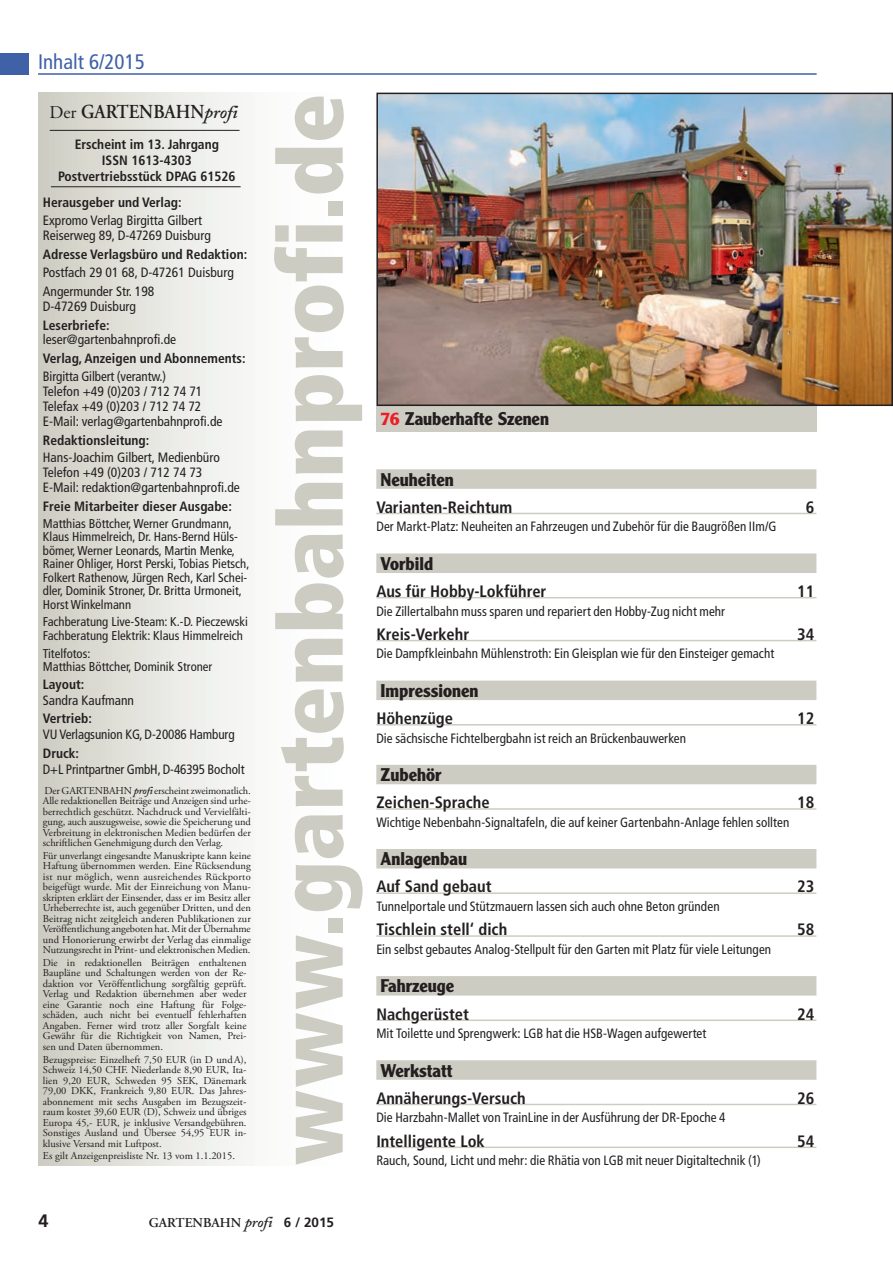
<style>
.page{position:relative;width:893px;height:1263px;background:#fff}
.page>*{position:absolute;margin:0;border:0;box-sizing:border-box;transform-origin:0 0}
.t1{font:900 condensed 90px "Frutiger LT";letter-spacing:.005em;color:#cdccc3}
.t2{font:condensed 21px "Frutiger LT";color:#3f61a7}
.t3{font:600 19.8px "Adobe Garamond Pro";color:#231f20;scale:.91 1}
.t4{font:700 18px "Clearface Gothic LH";color:#231f20}
.t5{font:700 18px "Frutiger LT";color:#231f20}
.t6{font:700 condensed 16.5px "Frutiger LT";color:#231f20}
.t7{font:condensed 13.5px/15px "Frutiger LT";color:#231f20}
.t8{font:700 condensed 13.5px/16.2px "Frutiger LT";color:#231f20;text-align:center}
.t9{font:600 13.5px "Adobe Garamond Pro";color:#231f20}
.t10{font:condensed 12.75px/13.5px "Frutiger LT";color:#231f20}
.t11{font:10.5px/10.5px "Adobe Garamond Pro";color:#231f20;text-align:justify}
.s1{font-weight:400;font-size:18px}
.s2{font-family:"Adobe Caslon";font-style:italic;font-size:18px}
.s3{font-family:"Adobe Caslon";font-weight:600;font-style:italic}
.s4{color:#ee1c25}
.s5{font-family:"Adobe Caslon";font-style:italic;font-size:15px}
.s6{font-family:"Frutiger LT";font-weight:700}
</style>
<div class="page">
<div style="left:0;top:53px;width:29px;height:22px;background:#3f61a7"></div>
<hr style="left:38px;top:73px;width:779px;height:2px;background:#3f61a7">
<div style="left:38px;top:93px;width:323px;height:1072px;background:linear-gradient(to right,#d2d2c8,#fff)"></div>
<div style="left:376px;top:469px;width:440px;height:20px;background:#cdccc3"></div>
<hr style="left:376px;top:513px;width:440px;height:1px;background:#cdccc3">
<div style="left:376px;top:553px;width:440px;height:20px;background:#cdccc3"></div>
<hr style="left:376px;top:597px;width:440px;height:1px;background:#cdccc3">
<hr style="left:376px;top:640px;width:440px;height:1px;background:#cdccc3">
<div style="left:376px;top:681px;width:440px;height:19px;background:#cdccc3"></div>
<hr style="left:376px;top:724px;width:440px;height:1px;background:#cdccc3">
<div style="left:376px;top:765px;width:440px;height:19px;background:#cdccc3"></div>
<hr style="left:376px;top:808px;width:440px;height:2px;background:#cdccc3">
<div style="left:376px;top:849px;width:440px;height:19px;background:#cdccc3"></div>
<hr style="left:376px;top:892px;width:440px;height:2px;background:#cdccc3">
<hr style="left:376px;top:935px;width:440px;height:2px;background:#cdccc3">
<div style="left:376px;top:976px;width:440px;height:19px;background:#cdccc3"></div>
<hr style="left:376px;top:1019px;width:440px;height:2px;background:#cdccc3">
<div style="left:376px;top:1060px;width:440px;height:20px;background:#cdccc3"></div>
<hr style="left:376px;top:1104px;width:440px;height:1px;background:#cdccc3">
<hr style="left:376px;top:1146px;width:440px;height:2px;background:#cdccc3">
<hr style="left:50px;top:130px;width:190px;height:1px;background:#231f20">
<hr style="left:51px;top:186px;width:190px;height:1px;background:#231f20">
<div style="left:376px;top:406px;width:440px;height:26px;background:#cdccc3"></div>
<img style="left:379px;top:96px;width:511px;height:307px">
<div style="left:376px;top:93px;width:517px;height:313px;border:2px solid #231f20"></div>
<h2 class="t2" style="left:38px;top:49px;width:108px">Inhalt 6/2015</h2>
<h3 class="t3" style="left:50px;top:101px;width:208px"><span class="s1">Der</span> GARTENBAHN<span class="s2">profi</span></h3>
<h1 class="t1" style="left:256px;top:1165px;width:1073px;rotate:-90deg">www.gartenbahnprofi.de</h1>
<p class="t8" style="left:58px;top:136px;width:179px">Erscheint im 13. Jahrgang<br>ISSN 1613-4303<br>Postvertriebsstück DPAG 61526</p>
<p class="t8" style="left:43px;top:195px;width:140px">Herausgeber und Verlag:</p>
<p class="t7" style="left:43px;top:213px;width:170px">Expromo Verlag Birgitta Gilbert<br>Reiserweg 89, D-47269 Duisburg</p>
<p class="t8" style="left:43px;top:246px;width:206px">Adresse Verlagsbüro und Redaktion:</p>
<p class="t7" style="left:43px;top:263px;width:192px;line-height:19.2px">Postfach 29 01 68, D-47261 Duisburg<br>Angermunder Str. 198</p>
<p class="t7" style="left:43px;top:299px;width:95px">D-47269 Duisburg</p>
<p class="t8" style="left:43px;top:317px;width:68px">Leserbriefe:</p>
<p class="t7" style="left:43px;top:332px;width:135px">leser@gartenbahnprofi.de</p>
<p class="t8" style="left:43px;top:350px;width:204px">Verlag, Anzeigen und Abonnements:</p>
<p class="t7" style="left:43px;top:368px;width:181px">Birgitta Gilbert (verantw.)<br>Telefon +49 (0)203 / 712 74 71<br>Telefax +49 (0)203 / 712 74 72<br>E-Mail: verlag@gartenbahnprofi.de</p>
<p class="t8" style="left:43px;top:432px;width:108px">Redaktionsleitung:</p>
<p class="t7" style="left:43px;top:450px;width:198px">Hans-Joachim Gilbert, Medienbüro<br>Telefon +49 (0)203 / 712 74 73<br>E-Mail: redaktion@gartenbahnprofi.de</p>
<p class="t8" style="left:43px;top:498px;width:190px">Freie Mitarbeiter dieser Ausgabe:</p>
<p class="t10" style="left:43px;top:516px;width:208px">Matthias Böttcher, Werner Grundmann, Klaus Himmelreich, Dr. Hans-Bernd Hüls&shy;bömer, Werner Leonards, Martin Menke, Rainer Ohliger, Horst Perski, Tobias Pietsch, Folkert Rathenow, Jürgen Rech, Karl Schei&shy;dler, Dominik Stroner, Dr. Britta Urmoneit, Horst Winkelmann</p>
<p class="t10" style="left:43px;top:615px;width:207px">Fachberatung Live-Steam: K.-D. Pieczewski<br>Fachberatung Elektrik: Klaus Himmelreich</p>
<p class="t10" style="left:43px;top:646px;width:171px">Titelfotos:<br>Matthias Böttcher, Dominik Stroner</p>
<p class="t8" style="left:43px;top:676px;width:43px">Layout:</p>
<p class="t7" style="left:43px;top:693px;width:93px">Sandra Kaufmann</p>
<p class="t8" style="left:43px;top:710px;width:51px">Vertrieb:</p>
<p class="t7" style="left:43px;top:727px;width:193px">VU Verlagsunion KG, D-20086 Hamburg</p>
<p class="t8" style="left:43px;top:745px;width:38px">Druck:</p>
<p class="t7" style="left:43px;top:762px;width:203px">D+L Printpartner GmbH, D-46395 Bocholt</p>
<p class="t11" style="left:43px;top:785px;width:210px">Der GARTENBAHN <span class="s3">profi</span> erscheint zweimonatlich.<br>Alle redaktionellen Beiträge und Anzeigen sind urhe&shy;berrechtlich geschützt. Nachdruck und Vervielfälti&shy;gung, auch auszugsweise, sowie die Speicherung und Verbreitung in elektronischen Medien bedürfen der schriftlichen Genehmigung durch den Verlag.</p>
<p class="t11" style="left:43px;top:851px;width:210px">Für unverlangt eingesandte Manuskripte kann keine Haftung übernommen werden. Eine Rücksendung ist nur möglich, wenn ausreichendes Rückporto beigefügt wurde. Mit der Einreichung von Manu&shy;skripten erklärt der Einsender, dass er im Besitz aller Urheberrechte ist, auch gegenüber Dritten, und den Beitrag nicht zeitgleich anderen Publikationen zur Veröffentlichung angeboten hat. Mit der Übernahme und Honorierung erwirbt der Verlag das einmalige Nutzungsrecht in Print- und elektronischen Medien.</p>
<p class="t11" style="left:43px;top:958px;width:205px">Die in redaktionellen Beiträgen enthaltenen Baupläne und Schaltungen werden von der Re&shy;daktion vor Veröffentlichung sorgfältig geprüft.<br>Verlag und Redaktion übernehmen aber weder eine Garantie noch eine Haftung für Folge&shy;schäden, auch nicht bei eventuell fehlerhaften Angaben. Ferner wird trotz aller Sorgfalt keine Gewähr für die Richtigkeit von Namen, Prei&shy;sen und Daten übernommen.</p>
<p class="t11" style="left:43px;top:1054px;width:205px">Bezugspreise: Einzelheft 7,50 EUR (in D undA), Schweiz 14,50 CHF. Niederlande 8,90 EUR, Ita&shy;lien 9,20 EUR, Schweden 95 SEK, Dänemark 79,00 DKK, Frankreich 9,80 EUR. Das Jahres&shy;abonnement mit sechs Ausgaben im Bezugszeit&shy;raum kostet 39,60 EUR (D), Schweiz und übriges Europa 45,- EUR, je inklusive Versandgebühren.<br>Sonstiges Ausland und Übersee 54,95 EUR in&shy;klusive Versand mit Luftpost.</p>
<p class="t11" style="left:43px;top:1151px;width:194px">Es gilt Anzeigenpreisliste Nr. 13 vom 1.1.2015.</p>
<h3 class="t4" style="left:381px;top:408px;width:170px"><span class="s4">76</span> Zauberhafte Szenen</h3>
<h3 class="t4" style="left:381px;top:469px;width:75px">Neuheiten</h3>
<h3 class="t6" style="left:376px;top:497px;width:137px">Varianten-Reichtum</h3>
<h3 class="t6" style="left:806px;top:497px;width:10px">6</h3>
<p class="t7" style="left:376px;top:519px;width:402px">Der Markt-Platz: Neuheiten an Fahrzeugen und Zubehör für die Baugrößen IIm/G</p>
<h3 class="t4" style="left:381px;top:553px;width:54px">Vorbild</h3>
<h3 class="t6" style="left:376px;top:581px;width:172px">Aus für Hobby-Lokführer</h3>
<h3 class="t6" style="left:797px;top:581px;width:19px">11</h3>
<p class="t7" style="left:376px;top:603px;width:350px">Die Zillertalbahn muss sparen und repariert den Hobby-Zug nicht mehr</p>
<h3 class="t6" style="left:376px;top:624px;width:94px">Kreis-Verkehr</h3>
<h3 class="t6" style="left:797px;top:624px;width:19px">34</h3>
<p class="t7" style="left:376px;top:646px;width:399px">Die Dampfkleinbahn Mühlenstroth: Ein Gleisplan wie für den Einsteiger gemacht</p>
<h3 class="t4" style="left:381px;top:680px;width:99px">Impressionen</h3>
<h3 class="t6" style="left:376px;top:708px;width:78px">Höhenzüge</h3>
<h3 class="t6" style="left:797px;top:708px;width:19px">12</h3>
<p class="t7" style="left:376px;top:730px;width:311px">Die sächsische Fichtelbergbahn ist reich an Brückenbauwerken</p>
<h3 class="t4" style="left:381px;top:764px;width:62px">Zubehör</h3>
<h3 class="t6" style="left:376px;top:793px;width:115px">Zeichen-Sprache</h3>
<h3 class="t6" style="left:797px;top:793px;width:19px">18</h3>
<p class="t7" style="left:376px;top:815px;width:415px">Wichtige Nebenbahn-Signaltafeln, die auf keiner Gartenbahn-Anlage fehlen sollten</p>
<h3 class="t4" style="left:381px;top:848px;width:88px">Anlagenbau</h3>
<h3 class="t6" style="left:376px;top:877px;width:117px">Auf Sand gebaut</h3>
<h3 class="t6" style="left:797px;top:877px;width:19px">23</h3>
<p class="t7" style="left:376px;top:899px;width:345px">Tunnelportale und Stützmauern lassen sich auch ohne Beton gründen</p>
<h3 class="t6" style="left:376px;top:920px;width:132px">Tischlein stell‘ dich</h3>
<h3 class="t6" style="left:797px;top:920px;width:19px">58</h3>
<p class="t7" style="left:376px;top:942px;width:396px">Ein selbst gebautes Analog-Stellpult für den Garten mit Platz für viele Leitungen</p>
<h3 class="t4" style="left:381px;top:976px;width:75px">Fahrzeuge</h3>
<h3 class="t6" style="left:376px;top:1004px;width:94px">Nachgerüstet</h3>
<h3 class="t6" style="left:797px;top:1004px;width:19px">24</h3>
<p class="t7" style="left:376px;top:1026px;width:332px">Mit Toilette und Sprengwerk: LGB hat die HSB-Wagen aufgewertet</p>
<h3 class="t4" style="left:381px;top:1060px;width:74px">Werkstatt</h3>
<h3 class="t6" style="left:376px;top:1088px;width:151px">Annäherungs-Versuch</h3>
<h3 class="t6" style="left:797px;top:1088px;width:19px">26</h3>
<p class="t7" style="left:376px;top:1110px;width:351px">Die Harzbahn-Mallet von TrainLine in der Ausführung der DR-Epoche 4</p>
<h3 class="t6" style="left:376px;top:1131px;width:110px">Intelligente Lok</h3>
<h3 class="t6" style="left:797px;top:1131px;width:19px">54</h3>
<p class="t7" style="left:376px;top:1153px;width:386px">Rauch, Sound, Licht und mehr: die Rhätia von LGB mit neuer Digitaltechnik (1)</p>
<h3 class="t5" style="left:39px;top:1210px;width:12px">4</h3>
<p class="t9" style="left:149px;top:1214px;width:187px">GARTENBAHN <span class="s5">profi</span> <span class="s6">6 / 2015</span></p>
</div>
